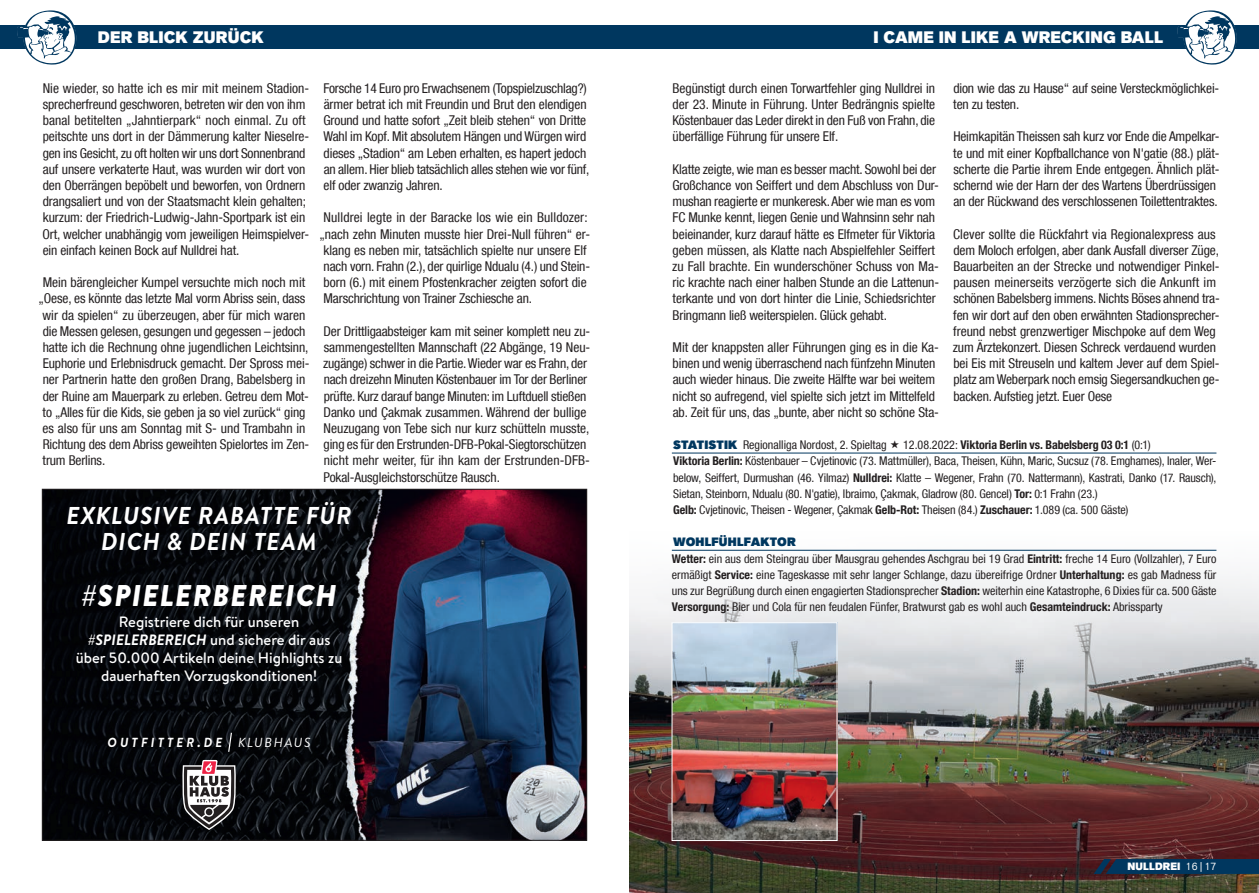
<style>
.page{position:relative;width:1259px;height:893px;background:#fff}
.page>*{position:absolute;margin:0;border:0;box-sizing:border-box;transform-origin:0 0}
.t1{font:italic 900 30px "Brandon Text";letter-spacing:.04em;color:#fff}
.t2{font:italic 700 24.3px/25.8px "Brandon Text";letter-spacing:.04em;color:#fff;text-align:center}
.t3{font:800 16.5px "Akzid Grtsk Next";letter-spacing:.01em;color:#fff}
.t4{font:500 15px/18px "Brandon Text";color:#fff;text-align:center}
.t5{font:condensed 13.5px/16.2px "Helvetica Neue LT Com";letter-spacing:-.01em;color:#231f20}
.t6{font:condensed 13.5px "Helvetica Neue LT Com";letter-spacing:.01em;color:#231f20}
.t7{font:italic 700 13.2px "Brandon Text";letter-spacing:.245em;color:#fff}
.t8{font:condensed 12px/16.2px "Helvetica Neue LT Com";letter-spacing:-.01em;color:#231f20}
.t9{font:900 12px "Akzid Grtsk Next";letter-spacing:.015em;color:#00375f}
.t10{font:800 10.5px "Akzid Grtsk Next";letter-spacing:.01em;color:#fff}
.s1{font-weight:700;font-style:italic}
.s2{font-weight:400}
.s3{font-family:"Akzid Grtsk Next";font-weight:900;font-stretch:normal;color:#00375f}
.s4{font-weight:700}
</style>
<div class="page">
<img style="left:629px;top:549px;width:630px;height:344px">
<hr style="left:672px;top:453px;width:544px;height:1px;background:#00375f">
<hr style="left:672px;top:550px;width:544px;height:1px;background:#00375f">
<img style="left:44px;top:491px;width:541px;height:347px">
<svg style="left:228px;top:733px;width:4px;height:19px"></svg>
<svg style="left:181px;top:760px;width:56px;height:70px"></svg>
<img style="left:673px;top:624px;width:162px;height:215px">
<div style="left:671px;top:622px;width:166px;height:219px;border:1px solid #fff"></div>
<div style="left:0;top:26px;width:1259px;height:23px;background:#00375f"></div>
<svg style="left:1093px;top:859px;width:166px;height:15px;background:#05345a"></svg>
<svg style="left:17px;top:10px;width:60px;height:55px"></svg>
<svg style="left:1177px;top:10px;width:60px;height:55px"></svg>
<p class="t3" style="left:98px;top:27px;width:167px">DER BLICK ZURÜCK</p>
<p class="t3" style="left:873px;top:27px;width:291px">I CAME IN LIKE A WRECKING BALL</p>
<p class="t5" style="left:43px;top:80px;width:268px">Nie wieder, so hatte ich es mir mit meinem Stadion&shy;sprecherfreund geschworen, betreten wir den von ihm banal betitelten „Jahntierpark“ noch einmal. Zu oft peitschte uns dort in der Dämmerung kalter Nieselre&shy;gen ins Gesicht, zu oft holten wir uns dort Sonnenbrand auf unsere verkaterte Haut, was wurden wir dort von den Oberrängen bepöbelt und beworfen, von Ordnern drangsaliert und von der Staatsmacht klein gehalten; kurzum: der Friedrich-Ludwig-Jahn-Sportpark ist ein Ort, welcher unabhängig vom jeweiligen Heimspielver&shy;ein einfach keinen Bock auf Nulldrei hat.</p>
<p class="t5" style="left:43px;top:274px;width:264px">Mein bärengleicher Kumpel versuchte mich noch mit</p>
<p class="t5" style="left:39px;top:290px;width:268px">„Oese, es könnte das letzte Mal vorm Abriss sein, dass</p>
<p class="t5" style="left:43px;top:307px;width:264px">wir da spielen“ zu überzeugen, aber für mich waren</p>
<p class="t5" style="left:43px;top:323px;width:264px">die Messen gelesen, gesungen und gegessen – jedoch</p>
<p class="t5" style="left:43px;top:339px;width:267px">hatte ich die Rechnung ohne jugendlichen Leichtsinn,</p>
<p class="t5" style="left:43px;top:355px;width:268px">Euphorie und Erlebnisdruck gemacht. Der Spross mei-</p>
<p class="t5" style="left:43px;top:371px;width:264px">ner Partnerin hatte den großen Drang, Babelsberg in</p>
<p class="t5" style="left:43px;top:388px;width:268px">der Ruine am Mauerpark zu erleben. Getreu dem Mot-</p>
<p class="t5" style="left:43px;top:404px;width:264px">to „Alles für die Kids, sie geben ja so viel zurück“ ging</p>
<p class="t5" style="left:43px;top:420px;width:264px">es also für uns am Sonntag mit S- und Trambahn in</p>
<p class="t5" style="left:43px;top:436px;width:268px">Richtung des dem Abriss geweihten Spielortes im Zen-</p>
<p class="t5" style="left:43px;top:452px;width:64px">trum Berlins.</p>
<p class="t5" style="left:323px;top:80px;width:267px">Forsche 14 Euro pro Erwachsenem (Topspielzuschlag?) ärmer betrat ich mit Freundin und Brut den elendigen Ground und hatte sofort „Zeit bleib stehen“ von Dritte Wahl im Kopf. Mit absolutem Hängen und Würgen wird dieses „Stadion“ am Leben erhalten, es hapert jedoch an allem. Hier blieb tatsächlich alles stehen wie vor fünf, elf oder zwanzig Jahren.</p>
<p class="t6" style="left:324px;top:210px;width:265px">Nulldrei legte in der Baracke los wie ein Bulldozer:</p>
<p class="t5" style="left:319px;top:226px;width:272px">„nach zehn Minuten musste hier Drei-Null führen“ er-</p>
<p class="t5" style="left:324px;top:242px;width:264px">klang es neben mir, tatsächlich spielte nur unsere Elf</p>
<p class="t5" style="left:324px;top:258px;width:268px">nach vorn. Frahn (2.), der quirlige Ndualu (4.) und Stein-</p>
<p class="t5" style="left:324px;top:274px;width:264px">born (6.) mit einem Pfostenkracher zeigten sofort die</p>
<p class="t5" style="left:324px;top:290px;width:210px">Marschrichtung von Trainer Zschiesche an.</p>
<p class="t5" style="left:323px;top:323px;width:269px">Der Drittligaabsteiger kam mit seiner komplett neu zu&shy;sammengestellten Mannschaft (22 Abgänge, 19 Neu&shy;zugänge) schwer in die Partie. Wieder war es Frahn, der nach dreizehn Minuten Köstenbauer im Tor der Berliner prüfte. Kurz darauf bange Minuten: im Luftduell stießen Danko und Çakmak zusammen. Während der bullige Neuzugang von Tebe sich nur kurz schütteln musste, ging es für den Erstrunden-DFB-Pokal-Siegtorschützen nicht mehr weiter, für ihn kam der Erstrunden-DFB-Pokal-Ausgleichstorschütze Rausch.</p>
<h2 class="t2" style="left:66px;top:502px;width:287px">EXKLUSIVE RABATTE FÜR<br>DICH &amp; DEIN TEAM</h2>
<h1 class="t1" style="left:81px;top:574px;width:257px">#SPIELERBEREICH</h1>
<p class="t4" style="left:76px;top:612px;width:268px">Registriere dich für unseren <span class="s1">#SPIELERBEREICH</span> und sichere dir aus über 50.000 Artikeln deine Highlights zu dauerhaften Vorzugskonditionen!</p>
<p class="t7" style="left:107px;top:733px;width:205px">OUTFITTER.DE <span class="s2">KLUBHAUS</span></p>
<p class="t5" style="left:672px;top:80px;width:264px;text-align:justify">Begünstigt durch einen Torwartfehler ging Nulldrei in der 23. Minute in Führung. Unter Bedrängnis spielte Köstenbauer das Leder direkt in den Fuß von Frahn, die überfällige Führung für unsere Elf.</p>
<p class="t5" style="left:672px;top:161px;width:268px">Klatte zeigte, wie man es besser macht. Sowohl bei der Großchance von Seiffert und dem Abschluss von Dur&shy;mushan reagierte er munkeresk. Aber wie man es vom FC Munke kennt, liegen Genie und Wahnsinn sehr nah beieinander, kurz darauf hätte es Elfmeter für Viktoria geben müssen, als Klatte nach Abspielfehler Seiffert zu Fall brachte. Ein wunderschöner Schuss von Ma&shy;ric krachte nach einer halben Stunde an die Lattenun&shy;terkante und von dort hinter die Linie, Schiedsrichter Bringmann ließ weiterspielen. Glück gehabt.</p>
<p class="t5" style="left:672px;top:339px;width:268px">Mit der knappsten aller Führungen ging es in die Ka&shy;binen und wenig überraschend nach fünfzehn Minuten auch wieder hinaus. Die zweite Hälfte war bei weitem nicht so aufregend, viel spielte sich jetzt im Mittelfeld ab. Zeit für uns, das „bunte, aber nicht so schöne Sta-</p>
<p class="t5" style="left:953px;top:80px;width:268px">dion wie das zu Hause“ auf seine Versteckmöglichkei&shy;ten zu testen.</p>
<p class="t5" style="left:953px;top:128px;width:268px">Heimkapitän Theissen sah kurz vor Ende die Ampelkar&shy;te und mit einer Kopfballchance von N'gatie (88.) plät&shy;scherte die Partie ihrem Ende entgegen. Ähnlich plät&shy;schernd wie der Harn der des Wartens Überdrüssigen an der Rückwand des verschlossenen Toilettentraktes.</p>
<p class="t5" style="left:953px;top:226px;width:268px">Clever sollte die Rückfahrt via Regionalexpress aus dem Moloch erfolgen, aber dank Ausfall diverser Züge, Bauarbeiten an der Strecke und notwendiger Pinkel&shy;pausen meinerseits verzögerte sich die Ankunft im schönen Babelsberg immens. Nichts Böses ahnend tra&shy;fen wir dort auf den oben erwähnten Stadionsprecher&shy;freund nebst grenzwertiger Mischpoke auf dem Weg zum Ärztekonzert. Diesen Schreck verdauend wurden bei Eis mit Streuseln und kaltem Jever auf dem Spiel&shy;platz am Weberpark noch emsig Siegersandkuchen ge&shy;backen. Aufstieg jetzt. Euer Oese</p>
<p class="t8" style="left:673px;top:437px;width:215px"><span class="s3">STATISTIK</span> Regionalliga Nordost, 2. Spieltag</p>
<p class="t8" style="left:673px;top:437px;width:545px;text-indent:230px">12.08.2022: <span class="s4">Viktoria Berlin vs. Babelsberg 03 0:1</span> (0:1)<br><span class="s4">Viktoria Berlin:</span> Köstenbauer – Cvjetinovic (73. Mattmüller), Baca, Theisen, Kühn, Maric, Sucsuz (78. Emghames), Inaler, Wer&shy;below, Seiffert, Durmushan (46. Yilmaz) <span class="s4">Nulldrei:</span> Klatte – Wegener, Frahn (70. Nattermann), Kastrati, Danko (17. Rausch), Sietan, Steinborn, Ndualu (80. N'gatie), Ibraimo, Çakmak, Gladrow (80. Gencel) <span class="s4">Tor:</span> 0:1 Frahn (23.)<br><span class="s4">Gelb:</span> Cvjetinovic, Theisen - Wegener, Çakmak <span class="s4">Gelb-Rot:</span> Theisen (84.) <span class="s4">Zuschauer:</span> 1.089 (ca. 500 Gäste)</p>
<p class="t9" style="left:673px;top:534px;width:124px">WOHLFÜHLFAKTOR</p>
<p class="t8" style="left:672px;top:550px;width:546px;text-align:justify"><span class="s4">Wetter:</span> ein aus dem Steingrau über Mausgrau gehendes Aschgrau bei 19 Grad <span class="s4">Eintritt:</span> freche 14 Euro (Vollzahler), 7 Euro ermäßigt <span class="s4">Service:</span> eine Tageskasse mit sehr langer Schlange, dazu übereifrige Ordner <span class="s4">Unterhaltung:</span> es gab Madness für uns zur Begrüßung durch einen engagierten Stadionsprecher <span class="s4">Stadion:</span> weiterhin eine Katastrophe, 6 Dixies für ca. 500 Gäste <span class="s4">Versorgung:</span> Bier und Cola für nen feudalen Fünfer, Bratwurst gab es wohl auch <span class="s4">Gesamteindruck:</span> Abrissparty</p>
<p class="t10" style="left:1127px;top:860px;width:90px">NULLDREI <span class="s2">16 | 17</span></p>
</div>
